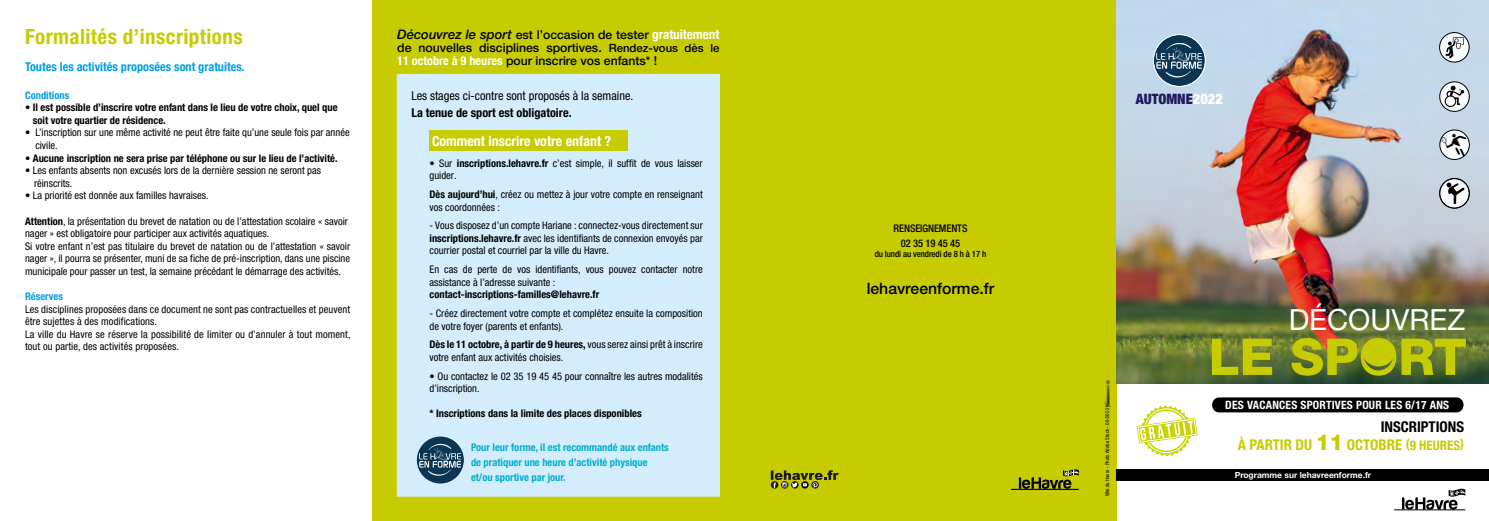
<style>
.page{position:relative;width:1489px;height:521px;background:#fff}
.page>*{position:absolute;margin:0;border:0;box-sizing:border-box;transform-origin:0 0}
.t1{font:29.22px "Helvetica Neue LT Std";color:#fff}
.t2{font:700 condensed 21px "Helvetica Neue LT Std";letter-spacing:.02em;color:#c6cc00}
.t3{font:500 15.75px "Helvetica Neue LT Std";color:#000}
.t4{font:700 condensed 14.88px/18.4px "Helvetica Neue LT Std";color:#c6cc00;text-align:right}
.t5{font:900 condensed 14.35px "Helvetica Neue LT Std";color:#211c5f}
.t6{font:700 condensed 14px "Helvetica Neue LT Std";color:#fff}
.t7{font:500 12.25px/13.1px "Helvetica Neue LT Std";color:#000;text-align:justify}
.t8{font:condensed 12.25px "Helvetica Neue LT Std";color:#000}
.t9{font:700 condensed 12.25px "Helvetica Neue LT Std";color:#009ee3}
.t10{font:700 condensed 12.25px "Helvetica Neue LT Std";color:#000}
.t11{font:700 condensed 11.46px "Helvetica Neue LT Std";letter-spacing:.02em;color:#fff}
.t12{font:condensed 10.5px/12.6px "Helvetica Neue LT Std";color:#000}
.t13{font:700 condensed 10.5px/12.6px "Helvetica Neue LT Std";color:#000}
.t14{font:700 condensed 10.5px/14.7px "Helvetica Neue LT Std";color:#00afcb}
.t15{font:500 condensed 10.5px/15px "Helvetica Neue LT Std";letter-spacing:-.01em;color:#000;text-align:center}
.t16{font:700 condensed 10.5px "Helvetica Neue LT Std";color:#009ee3}
.t17{font:500 condensed 8.75px "Helvetica Neue LT Std";letter-spacing:-.01em;color:#000}
.t18{font:700 8.49px "Helvetica Neue LT Std";color:#fff}
.t19{font:condensed 5.25px "Helvetica Neue LT Std";color:#000}
.s1{font-weight:400}
.s2{font-weight:500}
.s3{font-weight:700}
.s4{font-style:italic;font-size:13.12px}
.s5{font-weight:700;font-stretch:condensed;font-size:13.12px;color:#fff}
.s6{font-size:11.38px}
.s7{font-weight:700;font-stretch:condensed;color:#fff}
.s8{color:#fff}
.s9{color:#000}
.s10{font-weight:800;font-stretch:normal;font-size:21.88px}
.s11{font-size:13.12px}
</style>
<div class="page">
<div style="left:744px;top:0;width:372px;height:521px;background:#c6cc00"></div>
<div style="left:372px;top:0;width:372px;height:521px;background:#c6cc00"></div>
<svg style="left:770px;top:470px;width:68px;height:18px"></svg>
<div style="left:1116px;top:469px;width:372px;height:12px;background:#000"></div>
<svg style="left:1402px;top:488px;width:63px;height:21px"></svg>
<hr style="left:1393px;top:509px;width:72px;height:1px;background:#000">
<svg style="left:1212px;top:397px;width:251px;height:15px;background:#090909"></svg>
<img style="left:1116px;top:0;width:372px;height:384px">
<svg style="left:1211px;top:338px;width:254px;height:38px;background:#94a118"></svg>
<div style="left:397px;top:74px;width:322px;height:423px;background:#d4edfc;border:1px solid #d4edfc"></div>
<div style="left:417px;top:436px;width:47px;height:47px;background:#0b3653;border-radius:50%"></div>
<svg style="left:419px;top:444px;width:42px;height:32px"></svg>
<div style="left:429px;top:130px;width:199px;height:21px;background:#c6cc00"></div>
<svg style="left:1136px;top:405px;width:61px;height:52px"></svg>
<hr style="left:1010px;top:489px;width:68px;height:1px;background:#000">
<svg style="left:1018px;top:469px;width:60px;height:20px"></svg>
<div style="left:1153px;top:35px;width:51px;height:51px;background:#0b3653;border-radius:50%"></div>
<svg style="left:1156px;top:43px;width:45px;height:35px"></svg>
<div style="left:1152px;top:34px;width:53px;height:53px;border:1px solid #fff;border-radius:50%"></div>
<svg style="left:1439px;top:130px;width:29px;height:30px"></svg>
<svg style="left:1439px;top:82px;width:30px;height:29px"></svg>
<div style="left:1444px;top:95px;width:12px;height:12px;border:1px solid #000;border-radius:50%"></div>
<svg style="left:1445px;top:86px;width:19px;height:19px"></svg>
<svg style="left:1439px;top:179px;width:30px;height:29px"></svg>
<svg style="left:1446px;top:183px;width:18px;height:21px"></svg>
<div style="left:1439px;top:178px;width:30px;height:30px;border:1px solid #000;border-radius:50%"></div>
<div style="left:1439px;top:130px;width:30px;height:30px;border:1px solid #000;border-radius:50%"></div>
<div style="left:1439px;top:82px;width:30px;height:30px;border:1px solid #000;border-radius:50%"></div>
<svg style="left:1439px;top:32px;width:29px;height:30px"></svg>
<svg style="left:1445px;top:37px;width:18px;height:21px"></svg>
<div style="left:1439px;top:32px;width:30px;height:30px;border:1px solid #000;border-radius:50%"></div>
<img style="left:1104px;top:385px;width:6px;height:21px">
<svg style="left:1106px;top:380px;width:3px;height:4px"></svg>
<svg style="left:1441px;top:134px;width:24px;height:22px"></svg>
<h2 class="t2" style="left:25px;top:24px;width:219px">Formalités d’inscriptions</h2>
<p class="t9" style="left:25px;top:60px;width:221px">Toutes les activités proposées sont gratuites.</p>
<p class="t16" style="left:25px;top:88px;width:46px">Conditions</p>
<p class="t13" style="left:33px;top:101px;width:306px;text-indent:-8px"><span class="s1">•</span> Il est possible d’inscrire votre enfant dans le lieu de votre choix, quel que soit votre quartier de résidence.</p>
<p class="t12" style="left:35px;top:126px;width:316px;text-indent:-10px">• L’inscription sur une même activité ne peut être faite qu’une seule fois par année civile.</p>
<p class="t13" style="left:25px;top:151px;width:314px"><span class="s2">•</span> Aucune inscription ne sera prise par téléphone ou sur le lieu de l’activité.</p>
<p class="t12" style="left:34px;top:164px;width:288px;text-indent:-9px">• Les enfants absents non excusés lors de la dernière session ne seront pas réinscrits.</p>
<p class="t12" style="left:25px;top:189px;width:185px">• La priorité est donnée aux familles havraises.</p>
<p class="t12" style="left:25px;top:214px;width:326px"><span class="s3">Attention</span>, la présentation du brevet de natation ou de l’attestation scolaire « savoir nager » est obligatoire pour participer aux activités aquatiques.<br>Si votre enfant n’est pas titulaire du brevet de natation ou de l’attestation « savoir nager », il pourra se présenter, muni de sa fiche de pré-inscription, dans une piscine municipale pour passer un test, la semaine précédant le démarrage des activités.</p>
<p class="t16" style="left:25px;top:290px;width:40px">Réserves</p>
<p class="t12" style="left:25px;top:302px;width:327px">Les disciplines proposées dans ce document ne sont pas contractuelles et peuvent être sujettes à des modifications.<br>La ville du Havre se réserve la possibilité de limiter ou d’annuler à tout moment, tout ou partie, des activités proposées.</p>
<p class="t7" style="left:397px;top:28px;width:324px"><span class="s4">Découvrez le sport</span> est l’occasion de tester <span class="s5">gratuitement </span>de nouvelles disciplines sportives. <span class="s6">Rendez-vous dès le </span><span class="s7">11 octobre à 9 heures</span> pour inscrire vos enfants* !</p>
<p class="t8" style="left:411px;top:88px;width:224px">Les stages ci-contre sont proposés à la semaine.</p>
<p class="t10" style="left:411px;top:105px;width:162px">La tenue de sport est obligatoire.</p>
<h3 class="t6" style="left:432px;top:132px;width:181px">Comment inscrire votre enfant ?</h3>
<p class="t12" style="left:429px;top:156px;width:275px">• Sur <span class="s3">inscriptions.lehavre.fr</span> c’est simple, il suffit de vous laisser guider.</p>
<p class="t12" style="left:429px;top:188px;width:275px"><span class="s3">Dès aujourd’hui</span>, créez ou mettez à jour votre compte en renseignant vos coordonnées :</p>
<p class="t12" style="left:429px;top:219px;width:275px;text-align:justify">- Vous disposez d’un compte Hariane : connectez-vous directement sur <span class="s3">inscriptions.lehavre.fr</span> avec les identifiants de connexion envoyés par courrier postal et courriel par la ville du Havre.</p>
<p class="t12" style="left:429px;top:263px;width:275px">En cas de perte de vos identifiants, vous pouvez contacter notre assistance à l’adresse suivante :</p>
<p class="t13" style="left:429px;top:288px;width:171px">contact-inscriptions-familles@lehavre.fr</p>
<p class="t12" style="left:429px;top:307px;width:275px">- Créez directement votre compte et complétez ensuite la composition de votre foyer (parents et enfants).</p>
<p class="t12" style="left:429px;top:338px;width:275px"><span class="s3">Dès le 11 octobre, à partir de 9 heures,</span> vous serez ainsi prêt à inscrire votre enfant aux activités choisies.</p>
<p class="t12" style="left:429px;top:370px;width:275px">• Ou contactez le 02 35 19 45 45 pour connaître les autres modalités d’inscription.</p>
<p class="t13" style="left:429px;top:407px;width:214px">* Inscriptions dans la limite des places disponibles</p>
<p class="t14" style="left:471px;top:440px;width:199px">Pour leur forme, il est recommandé aux enfants de pratiquer une heure d’activité physique et/ou sportive par jour.</p>
<p class="t15" style="left:893px;top:220px;width:75px">RENSEIGNEMENTS<br>02 35 19 45 45</p>
<p class="t17" style="left:874px;top:249px;width:113px">du lundi au vendredi de 8 h à 17 h</p>
<h3 class="t3" style="left:866px;top:278px;width:129px">lehavreenforme.fr</h3>
<h3 class="t5" style="left:1135px;top:90px;width:88px">AUTOMNE<span class="s8">2022</span></h3>
<p class="t19" style="left:1104px;top:496px;width:90px;rotate:-90deg">Ville du Havre - Photo Adobe Stock - 08/2022</p>
<h1 class="t1" style="left:1288px;top:302px;width:178px">DÉCOUVREZ</h1>
<p class="t11" style="left:1225px;top:398px;width:225px">DES VACANCES SPORTIVES POUR LES 6/17 ANS</p>
<h3 class="t4" style="left:1237px;top:417px;width:228px"><span class="s9">INSCRIPTIONS<br></span>À PARTIR DU <span class="s10">11</span> OCTOBRE <span class="s11">(9 HEURES)</span></h3>
<p class="t18" style="left:1234px;top:470px;width:138px">Programme sur lehavreenforme.fr</p>
</div>
